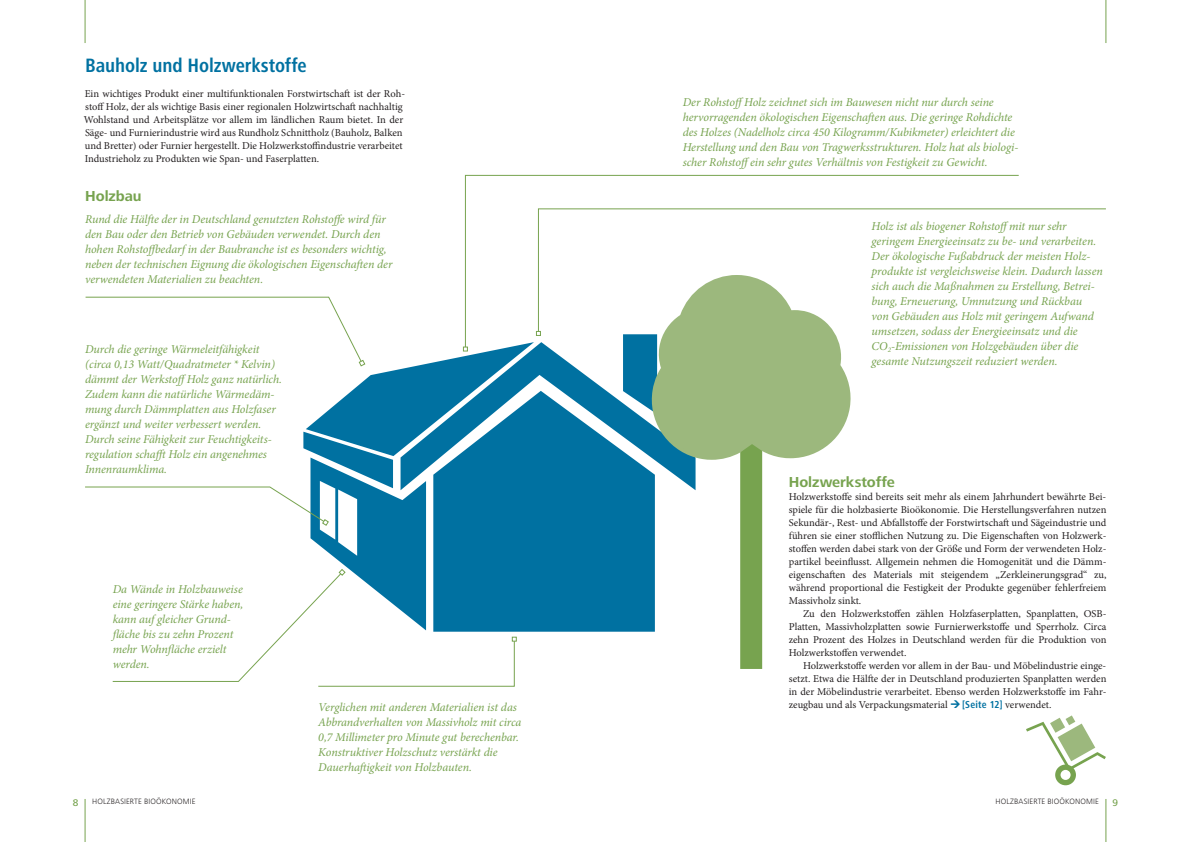
<style>
.page{position:relative;width:1191px;height:842px;background:#fff}
.page>*{position:absolute;margin:0;border:0;box-sizing:border-box;transform-origin:0 0}
.t1{font:700 condensed 20px "Frutiger Next LT";letter-spacing:-.005em;color:#0071a1}
.t2{font:700 15px "Frutiger Next LT";color:#77a34f}
.t3{font:italic 12px/15px "Minion Pro";letter-spacing:-.005em;color:#77a34f}
.t4{font:10.5px/13px "Minion Pro";color:#231f20;text-align:justify}
.t5{font:500 10px "Frutiger Next LT";color:#77a34f}
.t6{font:300 8px "Frutiger Next LT";letter-spacing:.015em;color:#231f20}
.s1{font-family:"Frutiger Next LT";font-weight:700;font-stretch:condensed;color:#0071a1}
</style>
<div class="page">
<svg style="left:541px;top:348px;width:66px;height:43px"></svg>
<div style="left:541px;top:391px;width:82px;height:241px;background:#0071a1"></div>
<svg style="left:623px;top:348px;width:228px;height:321px"></svg>
<svg style="left:1026px;top:715px;width:80px;height:70px"></svg>
<hr style="left:85px;top:799px;width:1px;height:43px;background:#77a34f">
<hr style="left:85px;top:0;width:1px;height:43px;background:#77a34f">
<hr style="left:1105px;top:799px;width:1px;height:43px;background:#77a34f">
<hr style="left:1105px;top:0;width:1px;height:43px;background:#77a34f">
<svg style="left:464px;top:174px;width:555px;height:174px"></svg>
<svg style="left:85px;top:296px;width:456px;height:391px"></svg>
<h1 class="t1" style="left:85px;top:54px;width:223px">Bauholz und Holzwerkstoffe</h1>
<p class="t4" style="left:84px;top:87px;width:323px;text-align:left">Ein wichtiges Produkt einer multifunktionalen Forstwirtschaft ist der Roh&shy;stoff Holz, der als wichtige Basis einer regionalen Holzwirtschaft nachhaltig Wohlstand und Arbeitsplätze vor allem im ländlichen Raum bietet. In der Säge- und Furnierindustrie wird aus Rundholz Schnittholz (Bauholz, Balken und Bretter) oder Furnier hergestellt. Die Holzwerkstoffindustrie verarbeitet Industrieholz zu Produkten wie Span- und Faserplatten.</p>
<p class="t2" style="left:85px;top:187px;width:58px">Holzbau</p>
<p class="t3" style="left:682px;top:94px;width:337px">Der RohstoffHolz zeichnet sich im Bauwesen nicht nur durch seine hervorragenden ökologischen Eigenschaften aus. Die geringe Rohdichte des Holzes (Nadelholz circa 450 Kilogramm/Kubikmeter) erleichtert die Herstellung und den Bau von Tragwerksstrukturen. Holz hat als biologi&shy;scher Rohstoffein sehr gutes Verhältnis von Festigkeit zu Gewicht.</p>
<p class="t3" style="left:85px;top:211px;width:309px">Rund die Hälfte der in Deutschland genutzten Rohstoffe wird für den Bau oder den Betrieb von Gebäuden verwendet. Durch den hohen Rohstoffbedarf in der Baubranche ist es besonders wichtig, neben der technischen Eignung die ökologischen Eigenschaften der verwendeten Materialien zu beachten.</p>
<p class="t3" style="left:871px;top:218px;width:233px">Holz ist als biogener Rohstoffmit nur sehr geringem Energieeinsatz zu be- und verarbeiten.<br>Der ökologische Fußabdruck der meisten Holz&shy;produkte ist vergleichsweise klein. Dadurch lassen sich auch die Maßnahmen zu Erstellung, Betrei&shy;bung, Erneuerung, Umnutzung und Rückbau<br>von Gebäuden aus Holz mit geringem Aufwand umsetzen, sodass der Energieeinsatz und die CO<sub>2</sub>-Emissionen von Holzgebäuden über die gesamte Nutzungszeit reduziert werden.</p>
<p class="t3" style="left:85px;top:341px;width:198px">Durch die geringe Wärmeleitfähigkeit (circa 0,13 Watt/Quadratmeter * Kelvin) dämmt der WerkstoffHolz ganz natürlich.<br>Zudem kann die natürliche Wärmedäm&shy;mung durch Dämmplatten aus Holzfaser ergänzt und weiter verbessert werden.<br>Durch seine Fähigkeit zur Feuchtigkeits&shy;regulation schafft Holz ein angenehmes Innenraumklima.</p>
<p class="t3" style="left:113px;top:581px;width:132px">Da Wände in Holzbauweise eine geringere Stärke haben, kann auf gleicher Grund&shy;fläche bis zu zehn Prozent mehr Wohnfläche erzielt werden.</p>
<p class="t2" style="left:789px;top:473px;width:107px">Holzwerkstoffe</p>
<p class="t4" style="left:789px;top:490px;width:319px">Holzwerkstoffe sind bereits seit mehr als einem Jahrhundert bewährte Bei&shy;spiele für die holzbasierte Bioökonomie. Die Herstellungsverfahren nutzen Sekundär-, Rest- und Abfallstoffe der Forstwirtschaft und Sägeindustrie und führen sie einer stofflichen Nutzung zu. Die Eigenschaften von Holzwerk&shy;stoffen werden dabei stark von der Größe und Form der verwendeten Holz&shy;partikel beeinflusst. Allgemein nehmen die Homogenität und die Dämm&shy;eigenschaften des Materials mit steigendem „Zerkleinerungsgrad“ zu, während proportional die Festigkeit der Produkte gegenüber fehlerfreiem Massivholz sinkt.</p>
<p class="t4" style="left:789px;top:607px;width:319px;text-indent:14px">Zu den Holzwerkstoffen zählen Holzfaserplatten, Spanplatten, OSB-Platten, Massivholzplatten sowie Furnierwerkstoffe und Sperrholz. Circa zehn Prozent des Holzes in Deutschland werden für die Produktion von Holzwerkstoffen verwendet.</p>
<p class="t4" style="left:789px;top:659px;width:319px;text-indent:14px">Holzwerkstoffe werden vor allem in der Bau- und Möbelindustrie einge&shy;setzt. Etwa die Hälfte der in Deutschland produzierten Spanplatten werden in der Möbelindustrie verarbeitet. Ebenso werden Holzwerkstoffe im Fahr-</p>
<p class="t3" style="left:318px;top:699px;width:200px">Verglichen mit anderen Materialien ist das</p>
<p class="t4" style="left:789px;top:698px;width:160px">zeugbau und als Verpackungsmaterial</p>
<p class="t4" style="left:962px;top:698px;width:91px"><span class="s1">[Seite 12]</span> verwendet.</p>
<p class="t3" style="left:318px;top:714px;width:205px">Abbrandverhalten von Massivholz mit circa 0,7 Millimeter pro Minute gut berechenbar.<br>Konstruktiver Holzschutz verstärkt die Dauerhaftigkeit von Holzbauten.</p>
<p class="t5" style="left:73px;top:797px;width:7px">8</p>
<p class="t6" style="left:92px;top:797px;width:105px">HOLZBASIERTE BIOÖKONOMIE</p>
<p class="t6" style="left:995px;top:797px;width:105px">HOLZBASIERTE BIOÖKONOMIE</p>
<p class="t5" style="left:1112px;top:797px;width:7px">9</p>
</div>
